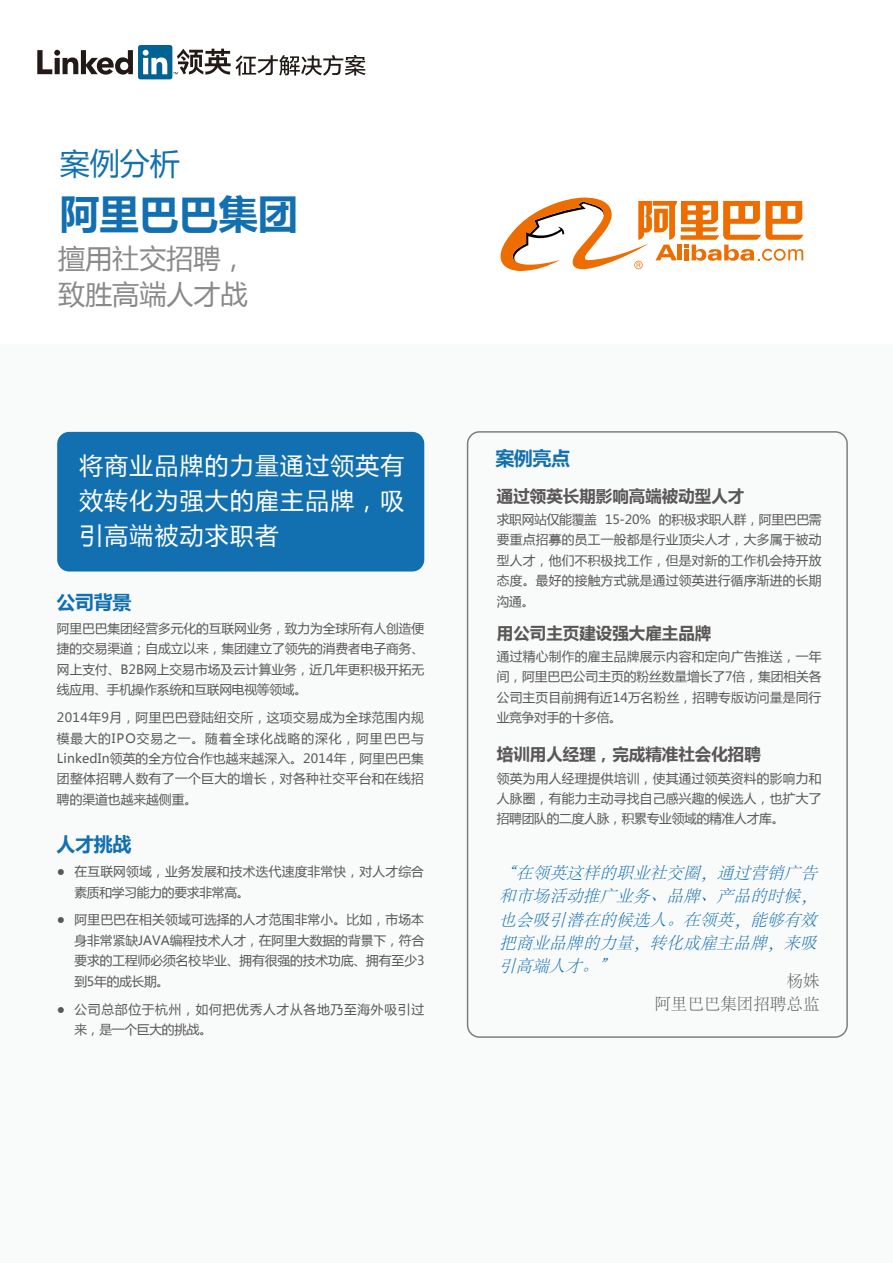
<style>
.page{position:relative;width:893px;height:1263px;background:#fff}
.page>*{position:absolute;margin:0;border:0;box-sizing:border-box;transform-origin:0 0}
.t1{font:700 39.6px "Microsoft Ya Hei";color:#1270b0}
.t2{font:30px "Microsoft Ya Hei";color:#1270b0}
.t3{font:27.15px/35.5px "Microsoft Ya Hei";color:#898989}
.t4{font:23.7px/35.1px "Microsoft Ya Hei";letter-spacing:.06em;color:#fff;text-align:justify}
.t5{font:700 19.05px "Microsoft Ya Hei";letter-spacing:-.02em;color:#1270b0}
.t6{font:italic 300 16.5px/23.4px "Adobe Song Std";color:#1270b0;text-align:justify}
.t7{font:700 16.5px "Microsoft Ya Hei";color:#595857}
.t8{font:300 16.5px/23.4px "Adobe Song Std";color:#595857;text-align:right}
.t9{font:12.75px/20.4px "Microsoft Ya Hei";letter-spacing:.01em;color:#595857;text-align:justify}
.t10{font:12.75px/20.4px "Microsoft Ya Hei";letter-spacing:.055em;color:#595857}
</style>
<div class="page">
<div style="left:0;top:344px;width:893px;height:919px;background:#f9fafa"></div>
<div style="left:57px;top:432px;width:367px;height:139px;background:#1270b0;border-radius:12px"></div>
<svg style="left:37px;top:50px;width:96px;height:25px"></svg>
<div style="left:138px;top:45px;width:34px;height:34px;background:#006391;border-radius:3px"></div>
<svg style="left:143px;top:50px;width:24px;height:24px"></svg>
<svg style="left:173px;top:49px;width:193px;height:27px"></svg>
<svg style="left:500px;top:197px;width:303px;height:74px"></svg>
<div style="left:467px;top:431px;width:381px;height:607px;border:2px solid #7e7e7e;border-radius:12px"></div>
<h2 class="t2" style="left:60px;top:143px;width:122px">案例分析</h2>
<h1 class="t1" style="left:60px;top:186px;width:239px">阿里巴巴集团</h1>
<h3 class="t3" style="left:58px;top:240px;width:191px">擅用社交招聘，致胜高端人才战</h3>
<h3 class="t4" style="left:79px;top:447px;width:326px">将商业品牌的力量通过领英有效转化为强大的雇主品牌，吸引高端被动求职者</h3>
<h3 class="t5" style="left:57px;top:589px;width:76px">公司背景</h3>
<p class="t9" style="left:57px;top:618px;width:369px">阿里巴巴集团经营多元化的互联网业务，致力为全球所有人创造便捷的交易渠道；自成立以来，集团建立了领先的消费者电子商务、网上支付、B2B网上交易市场及云计算业务，近几年更积极开拓无线应用、手机操作系统和互联网电视等领域。</p>
<p class="t9" style="left:57px;top:707px;width:369px">2014年9月，阿里巴巴登陆纽交所，这项交易成为全球范围内规模最大的IPO交易之一。随着全球化战略的深化，阿里巴巴与LinkedIn领英的全方位合作也越来越深入。2014年，阿里巴巴集团整体招聘人数有了一个巨大的增长，对各种社交平台和在线招聘的渠道也越来越侧重。</p>
<h3 class="t5" style="left:57px;top:831px;width:76px">人才挑战</h3>
<p class="t9" style="left:57px;top:861px;width:10px">●</p>
<p class="t9" style="left:57px;top:909px;width:10px">●</p>
<p class="t9" style="left:57px;top:998px;width:10px">●</p>
<p class="t9" style="left:74px;top:861px;width:351px">在互联网领域，业务发展和技术迭代速度非常快，对人才综合素质和学习能力的要求非常高。</p>
<p class="t9" style="left:74px;top:909px;width:352px">阿里巴巴在相关领域可选择的人才范围非常小。比如，市场本身非常紧缺JAVA编程技术人才，在阿里大数据的背景下，符合要求的工程师必须名校毕业、拥有很强的技术功底、拥有至少3到5年的成长期。</p>
<p class="t10" style="left:74px;top:998px;width:351px">公司总部位于杭州，如何把优秀人才从各地乃至海外吸引过来，是一个巨大的挑战。</p>
<h3 class="t5" style="left:495px;top:445px;width:76px">案例亮点</h3>
<p class="t7" style="left:497px;top:484px;width:249px">通过领英长期影响高端被动型人才</p>
<p class="t9" style="left:497px;top:509px;width:326px">求职网站仅能覆盖 15-20% 的积极求职人群，阿里巴巴需要重点招募的员工一般都是行业顶尖人才，大多属于被动型人才，他们不积极找工作，但是对新的工作机会持开放态度。最好的接触方式就是通过领英进行循序渐进的长期沟通。</p>
<p class="t7" style="left:497px;top:621px;width:216px">用公司主页建设强大雇主品牌</p>
<p class="t9" style="left:497px;top:646px;width:326px">通过精心制作的雇主品牌展示内容和定向广告推送，一年间，阿里巴巴公司主页的粉丝数量增长了7倍，集团相关各公司主页目前拥有近14万名粉丝，招聘专版访问量是同行业竞争对手的十多倍。</p>
<p class="t7" style="left:497px;top:743px;width:265px">培训用人经理，完成精准社会化招聘</p>
<p class="t9" style="left:497px;top:767px;width:326px">领英为用人经理提供培训，使其通过领英资料的影响力和人脉圈，有能力主动寻找自己感兴趣的候选人，也扩大了招聘团队的二度人脉，积累专业领域的精准人才库。</p>
<p class="t6" style="left:499px;top:862px;width:324px">“在领英这样的职业社交圈，通过营销广告和市场活动推广业务、品牌、产品的时候，也会吸引潜在的候选人。在领英，能够有效把商业品牌的力量，转化成雇主品牌，来吸引高端人才。”</p>
<p class="t8" style="left:654px;top:969px;width:166px">杨姝<br>阿里巴巴集团招聘总监</p>
</div>
